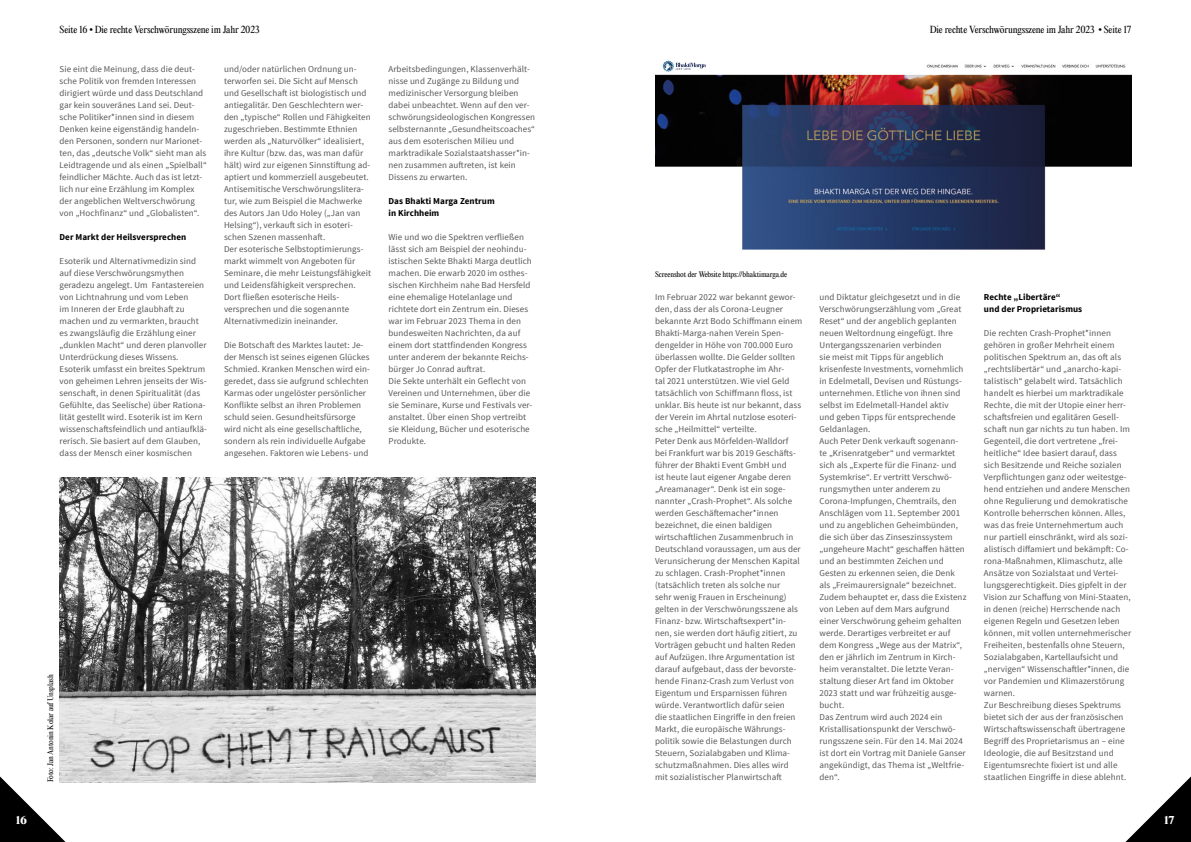
<style>
.page{position:relative;width:1191px;height:842px;background:#fff}
.page>*{position:absolute;margin:0;border:0;box-sizing:border-box;transform-origin:0 0}
.t1{font:800 10px "Editorial New";color:#fff}
.t2{font:9px/12px "Source Sans Pro";letter-spacing:.01em;color:#575756}
.t3{font:700 9px "Source Sans Pro";letter-spacing:.005em;color:#000}
.t4{font:9px "Editorial New";letter-spacing:-.02em;color:#000}
.t5{font:7px "Editorial New";letter-spacing:-.025em;color:#000}
</style>
<div class="page">
<svg style="left:0;top:771px;width:71px;height:71px"></svg>
<svg style="left:1125px;top:776px;width:66px;height:66px"></svg>
<img style="left:60px;top:477px;width:476px;height:305px">
<img style="left:655px;top:60px;width:476px;height:190px">
<p class="t4" style="left:60px;top:23px;width:201px">Seite 16 • Die rechte Verschwörungsszene im Jahr 2023</p>
<p class="t4" style="left:929px;top:23px;width:203px">Die rechte Verschwörungsszene im Jahr 2023 • Seite 17</p>
<p class="t2" style="left:60px;top:63px;width:149px">Sie eint die Meinung, dass die deut&shy;sche Politik von fremden Interessen dirigiert würde und dass Deutschland gar kein souveränes Land sei. Deut&shy;sche Politiker*innen sind in diesem Denken keine eigenständig handeln&shy;den Personen, sondern nur Marionet&shy;ten, das „deutsche Volk“ sieht man als Leidtragende und als einen „Spielball“ feindlicher Mächte. Auch das ist letzt&shy;lich nur eine Erzählung im Komplex der angeblichen Weltverschwörung von „Hochfinanz“ und „Globalisten“.</p>
<p class="t3" style="left:60px;top:231px;width:128px">Der Markt der Heilsversprechen</p>
<p class="t2" style="left:60px;top:255px;width:148px">Esoterik und Alternativmedizin sind auf diese Verschwörungsmythen geradezu angelegt. Um Fantastereien von Lichtnahrung und vom Leben<br>im Inneren der Erde glaubhaft zu machen und zu vermarkten, braucht es zwangsläufig die Erzählung einer „dunklen Macht“ und deren planvoller Unterdrückung dieses Wissens.</p>
<p class="t2" style="left:60px;top:363px;width:149px">Esoterik umfasst ein breites Spektrum von geheimen Lehren jenseits der Wis&shy;senschaft, in denen Spiritualität (das Gefühlte, das Seelische) über Rationa&shy;lität gestellt wird. Esoterik ist im Kern wissenschaftsfeindlich und antiaufklä&shy;rerisch. Sie basiert auf dem Glauben, dass der Mensch einer kosmischen</p>
<p class="t2" style="left:224px;top:63px;width:148px">und/oder natürlichen Ordnung un&shy;terworfen sei. Die Sicht auf Mensch und Gesellschaft ist biologistisch und antiegalitär. Den Geschlechtern wer&shy;den „typische“ Rollen und Fähigkeiten zugeschrieben. Bestimmte Ethnien werden als „Naturvölker“ idealisiert, ihre Kultur (bzw. das, was man dafür hält) wird zur eigenen Sinnstiftung ad&shy;aptiert und kommerziell ausgebeutet.</p>
<p class="t2" style="left:224px;top:183px;width:141px">Antisemitische Verschwörungslitera&shy;tur, wie zum Beispiel die Machwerke des Autors Jan Udo Holey („Jan van Helsing“), verkauft sich in esoteri&shy;schen Szenen massenhaft.</p>
<p class="t2" style="left:224px;top:243px;width:148px">Der esoterische Selbstoptimierungs&shy;markt wimmelt von Angeboten für Seminare, die mehr Leistungsfähigkeit und Leidensfähigkeit versprechen.<br>Dort fließen esoterische Heils&shy;versprechen und die sogenannte Alternativmedizin ineinander.</p>
<p class="t2" style="left:224px;top:339px;width:147px">Die Botschaft des Marktes lautet: Je&shy;der Mensch ist seines eigenen Glückes Schmied. Kranken Menschen wird ein&shy;geredet, dass sie aufgrund schlechten Karmas oder ungelöster persönlicher Konflikte selbst an ihren Problemen schuld seien. Gesundheitsfürsorge wird nicht als eine gesellschaftliche, sondern als rein individuelle Aufgabe angesehen. Faktoren wie Lebens- und</p>
<p class="t2" style="left:388px;top:63px;width:148px">Arbeitsbedingungen, Klassenverhält&shy;nisse und Zugänge zu Bildung und medizinischer Versorgung bleiben dabei unbeachtet. Wenn auf den ver&shy;schwörungsideologischen Kongressen selbsternannte „Gesundheitscoaches“ aus dem esoterischen Milieu und marktradikale Sozialstaatshasser*in&shy;nen zusammen auftreten, ist kein Dissens zu erwarten.</p>
<p class="t3" style="left:388px;top:195px;width:108px">Das Bhakti Marga Zentrum</p>
<p class="t3" style="left:388px;top:207px;width:52px">in Kirchheim</p>
<p class="t2" style="left:388px;top:231px;width:145px">Wie und wo die Spektren verfließen lässt sich am Beispiel der neohindu&shy;istischen Sekte Bhakti Marga deutlich machen. Die erwarb 2020 im osthes&shy;sischen Kirchheim nahe Bad Hersfeld eine ehemalige Hotelanlage und richtete dort ein Zentrum ein. Dieses war im Februar 2023 Thema in den bundesweiten Nachrichten, da auf einem dort stattfindenden Kongress unter anderem der bekannte Reichs&shy;bürger Jo Conrad auftrat.</p>
<p class="t2" style="left:388px;top:375px;width:145px">Die Sekte unterhält ein Geflecht von<br>Vereinen und Unternehmen, über die sie Seminare, Kurse und Festivals ver&shy;anstaltet. Über einen Shop vertreibt sie Kleidung, Bücher und esoterische<br>Produkte.</p>
<p class="t5" style="left:45px;top:782px;width:109px;rotate:-90deg">Foto: Jan Antonin Kolar auf Unsplash</p>
<p class="t5" style="left:655px;top:269px;width:134px">Screenshot der Website https://bhaktimarga.de</p>
<p class="t2" style="left:655px;top:291px;width:149px">Im Februar 2022 war bekannt gewor&shy;den, dass der als Corona-Leugner bekannte Arzt Bodo Schiffmann einem Bhakti-Marga-nahen Verein Spen&shy;dengelder in Höhe von 700.000 Euro überlassen wollte. Die Gelder sollten Opfer der Flutkatastrophe im Ahr-<br>tal 2021 unterstützen. Wie viel Geld tatsächlich von Schiffmann floss, ist unklar. Bis heute ist nur bekannt, dass der Verein im Ahrtal nutzlose esoteri&shy;sche „Heilmittel“ verteilte.</p>
<p class="t2" style="left:655px;top:435px;width:147px">Peter Denk aus Mörfelden-Walldorf bei Frankfurt war bis 2019 Geschäfts&shy;führer der Bhakti Event GmbH und<br>ist heute laut eigener Angabe deren „Areamanager“. Denk ist ein soge&shy;nannter „Crash-Prophet“. Als solche werden Geschäftemacher*innen bezeichnet, die einen baldigen wirtschaftlichen Zusammenbruch in Deutschland voraussagen, um aus der Verunsicherung der Menschen Kapital zu schlagen. Crash-Prophet*innen (tatsächlich treten als solche nur<br>sehr wenig Frauen in Erscheinung) gelten in der Verschwörungsszene als Finanz- bzw. Wirtschaftsexpert*in&shy;nen, sie werden dort häufig zitiert, zu Vorträgen gebucht und halten Reden auf Aufzügen. Ihre Argumentation ist darauf aufgebaut, dass der bevorste&shy;hende Finanz-Crash zum Verlust von Eigentum und Ersparnissen führen würde. Verantwortlich dafür seien<br>die staatlichen Eingriffe in den freien Markt, die europäische Währungs&shy;politik sowie die Belastungen durch Steuern, Sozialabgaben und Klima&shy;schutzmaßnahmen. Dies alles wird mit sozialistischer Planwirtschaft</p>
<p class="t2" style="left:819px;top:291px;width:145px">und Diktatur gleichgesetzt und in die Verschwörungserzählung vom „Great Reset“ und der angeblich geplanten neuen Weltordnung eingefügt. Ihre Untergangsszenarien verbinden<br>sie meist mit Tipps für angeblich krisenfeste Investments, vornehmlich in Edelmetall, Devisen und Rüstungs&shy;unternehmen. Etliche von ihnen sind selbst im Edelmetall-Handel aktiv und geben Tipps für entsprechende Geldanlagen.</p>
<p class="t2" style="left:819px;top:435px;width:148px">Auch Peter Denk verkauft sogenann&shy;te „Krisenratgeber“ und vermarktet sich als „Experte für die Finanz- und Systemkrise“. Er vertritt Verschwö&shy;rungsmythen unter anderem zu Corona-Impfungen, Chemtrails, den Anschlägen vom 11. September 2001 und zu angeblichen Geheimbünden, die sich über das Zinseszinssystem „ungeheure Macht“ geschaffen hätten und an bestimmten Zeichen und Gesten zu erkennen seien, die Denk als „Freimaurersignale“ bezeichnet.<br>Zudem behauptet er, dass die Existenz von Leben auf dem Mars aufgrund einer Verschwörung geheim gehalten werde. Derartiges verbreitet er auf dem Kongress „Wege aus der Matrix“, den er jährlich im Zentrum in Kirch&shy;heim veranstaltet. Die letzte Veran&shy;staltung dieser Art fand im Oktober 2023 statt und war frühzeitig ausge&shy;bucht.</p>
<p class="t2" style="left:819px;top:711px;width:148px">Das Zentrum wird auch 2024 ein<br>Kristallisationspunkt der Verschwö&shy;rungsszene sein. Für den 14. Mai 2024 ist dort ein Vortrag mit Daniele Ganser angekündigt, das Thema ist „Weltfrie&shy;den“.</p>
<p class="t3" style="left:984px;top:291px;width:78px">Rechte „Libertäre“</p>
<p class="t3" style="left:984px;top:303px;width:100px">und der Proprietarismus</p>
<p class="t2" style="left:984px;top:327px;width:149px">Die rechten Crash-Prophet*innen gehören in großer Mehrheit einem politischen Spektrum an, das oft als „rechtslibertär“ und „anarcho-kapi&shy;talistisch“ gelabelt wird. Tatsächlich handelt es hierbei um marktradikale Rechte, die mit der Utopie einer herr&shy;schaftsfreien und egalitären Gesell&shy;schaft nun gar nichts zu tun haben. Im Gegenteil, die dort vertretene „frei&shy;heitliche“ Idee basiert darauf, dass sich Besitzende und Reiche sozialen Verpflichtungen ganz oder weitestge&shy;hend entziehen und andere Menschen ohne Regulierung und demokratische Kontrolle beherrschen können. Alles, was das freie Unternehmertum auch nur partiell einschränkt, wird als sozi&shy;alistisch diffamiert und bekämpft: Co&shy;rona-Maßnahmen, Klimaschutz, alle Ansätze von Sozialstaat und Vertei&shy;lungsgerechtigkeit. Dies gipfelt in der Vision zur Schaffung von Mini-Staaten, in denen (reiche) Herrschende nach eigenen Regeln und Gesetzen leben können, mit vollen unternehmerischer Freiheiten, bestenfalls ohne Steuern, Sozialabgaben, Kartellaufsicht und „nervigen“ Wissenschaftler*innen, die vor Pandemien und Klimazerstörung warnen.</p>
<p class="t2" style="left:984px;top:699px;width:144px">Zur Beschreibung dieses Spektrums bietet sich der aus der französischen Wirtschaftswissenschaft übertragene Begriff des Proprietarismus an – eine Ideologie, die auf Besitzstand und Eigentumsrechte fixiert ist und alle staatlichen Eingriffe in diese ablehnt.</p>
<p class="t1" style="left:16px;top:813px;width:13px">16</p>
<p class="t1" style="left:1164px;top:813px;width:12px">17</p>
</div>
